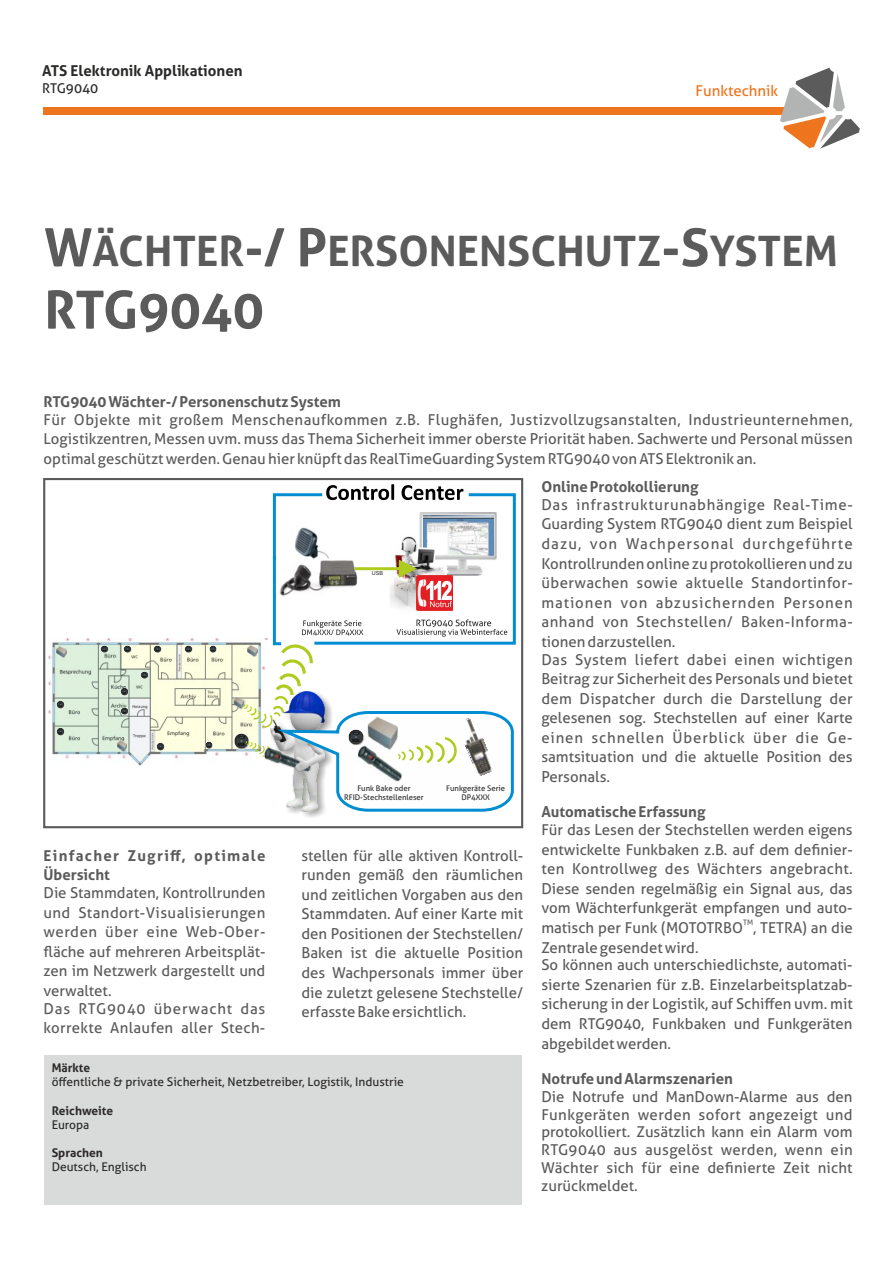
<style>
.page{position:relative;width:893px;height:1263px;background:#fff}
.page>*{position:absolute;margin:0;border:0;box-sizing:border-box;transform-origin:0 0}
.t1{font:700 52.5px "Aller";color:#5b5b5b}
.t2{font:700 42px "Aller";color:#5b5b5b}
.t3{font:15px/19.5px "Aller";color:#5b5b5b;text-align:justify}
.t4{font:700 15px "Aller";color:#5b5b5b}
.t5{font:15px/19.5px "Aller";letter-spacing:.02em;color:#5b5b5b}
.t6{font:700 15px/19.5px "Aller";letter-spacing:.085em;color:#5b5b5b}
.t7{font:700 15px "Aller";color:#2b2a29}
.t8{font:15px "Aller";color:#ee741d}
.t9{font:13.5px "Aller";color:#2b2a29}
.t10{font:12px "Aller";color:#2b2a29}
.t11{font:700 12px "Aller";color:#2b2a29}
.t12{font:7.8px/9.1px "Aller";color:#2b2a29;text-align:center}
.t13{font:7.5px "Aller";color:#5b5b5b}
.t14{font:5.4px "Arial";color:#2b2a29}
.s1{font-size:52.5px}
</style>
<div class="page">
<div style="left:43px;top:478px;width:480px;height:350px;border:2px solid #5b5b5b"></div>
<div style="left:45px;top:1056px;width:477px;height:149px;background:#d9dada"></div>
<div style="left:43px;top:107px;width:759px;height:8px;background:#ee741d"></div>
<svg style="left:780px;top:68px;width:80px;height:81px"></svg>
<img style="left:48px;top:638px;width:186px;height:128px">
<img style="left:231px;top:731px;width:3px;height:21px">
<svg style="left:205px;top:740px;width:9px;height:10px"></svg>
<svg style="left:156px;top:742px;width:9px;height:9px"></svg>
<svg style="left:56px;top:727px;width:9px;height:9px"></svg>
<svg style="left:56px;top:700px;width:9px;height:9px"></svg>
<svg style="left:123px;top:644px;width:9px;height:10px"></svg>
<svg style="left:100px;top:644px;width:9px;height:10px"></svg>
<svg style="left:153px;top:644px;width:9px;height:10px"></svg>
<svg style="left:57px;top:646px;width:9px;height:11px"></svg>
<svg style="left:140px;top:670px;width:9px;height:10px"></svg>
<svg style="left:120px;top:687px;width:9px;height:9px"></svg>
<svg style="left:120px;top:706px;width:9px;height:9px"></svg>
<svg style="left:184px;top:644px;width:9px;height:10px"></svg>
<svg style="left:208px;top:644px;width:10px;height:10px"></svg>
<svg style="left:117px;top:741px;width:10px;height:10px"></svg>
<svg style="left:234px;top:484px;width:282px;height:329px"></svg>
<p class="t7" style="left:42px;top:65px;width:202px">ATS Elektronik Applikationen</p>
<p class="t9" style="left:42px;top:83px;width:58px">RTG9040</p>
<p class="t8" style="left:695px;top:85px;width:84px">Funktechnik</p>
<h2 class="t2" style="left:44px;top:235px;width:795px"><span class="s1">W</span>ÄCHTER<span class="s1">-/ P</span>ERSONENSCHUTZ<span class="s1">-S</span>YSTEM</h2>
<h1 class="t1" style="left:44px;top:290px;width:221px">RTG9040</h1>
<p class="t4" style="left:44px;top:396px;width:299px">RTG9040 Wächter-/ Personenschutz System</p>
<p class="t3" style="left:44px;top:411px;width:811px">Für Objekte mit großem Menschenaufkommen z.B. Flughäfen, Justizvollzugsanstalten, Industrieunternehmen, Logistikzentren, Messen uvm. muss das Thema Sicherheit immer oberste Priorität haben. Sachwerte und Personal müssen optimal geschützt werden. Genau hier knüpft das RealTimeGuarding System RTG9040 von ATS Elektronik an.</p>
<p class="t4" style="left:541px;top:481px;width:159px">Online Protokollierung</p>
<p class="t3" style="left:541px;top:496px;width:313px">Das infrastrukturunabhängige Real-Time-Guarding System RTG9040 dient zum Beispiel dazu, von Wachpersonal durchgeführte Kontrollrunden online zu protokollieren und zu überwachen sowie aktuelle Standortinfor&shy;mationen von abzusichernden Personen anhand von Stechstellen/ Baken-Informa&shy;tionen darzustellen.</p>
<p class="t3" style="left:541px;top:651px;width:313px">Das System liefert dabei einen wichtigen Beitrag zur Sicherheit des Personals und bietet dem Dispatcher durch die Darstellung der gelesenen sog. Stechstellen auf einer Karte einen schnellen Überblick über die Ge&shy;samtsituation und die aktuelle Position des Personals.</p>
<p class="t4" style="left:541px;top:806px;width:166px">Automatische Erfassung</p>
<p class="t3" style="left:541px;top:822px;width:313px">Für das Lesen der Stechstellen werden eigens entwickelte Funkbaken z.B. auf dem definier&shy;ten Kontrollweg des Wächters angebracht.<br>Diese senden regelmäßig ein Signal aus, das vom Wächterfunkgerät empfangen und auto-</p>
<p class="t13" style="left:743px;top:920px;width:12px">TM</p>
<p class="t14" style="left:372px;top:571px;width:13px">USB</p>
<p class="t12" style="left:344px;top:784px;width:81px">Funk Bake oder<br>RFID-Stechstellenleser</p>
<p class="t12" style="left:446px;top:784px;width:60px">Funkgeräte Serie<br>DP4XXX</p>
<p class="t6" style="left:44px;top:847px;width:223px">Einfacher Zugriff, optimale<br>Übersicht</p>
<p class="t3" style="left:44px;top:884px;width:223px">Die Stammdaten, Kontrollrunden und Standort-Visualisierungen werden über eine Web-Ober&shy;fläche auf mehreren Arbeitsplät&shy;zen im Netzwerk dargestellt und verwaltet.</p>
<p class="t5" style="left:43px;top:1000px;width:223px">Das RTG9040 überwacht das korrekte Anlaufen aller Stech-</p>
<p class="t3" style="left:301px;top:847px;width:223px">stellen für alle aktiven Kontroll&shy;runden gemäß den räumlichen und zeitlichen Vorgaben aus den Stammdaten. Auf einer Karte mit den Positionen der Stechstellen/ Baken ist die aktuelle Position des Wachpersonals immer über die zuletzt gelesene Stechstelle/ erfasste Bake ersichtlich.</p>
<p class="t3" style="left:541px;top:919px;width:313px">matisch per Funk (MOTOTRBO , TETRA) an die<br>Zentrale gesendet wird.</p>
<p class="t3" style="left:541px;top:957px;width:313px">So können auch unterschiedlichste, automati&shy;sierte Szenarien für z.B. Einzelarbeitsplatzab&shy;sicherung in der Logistik, auf Schiffen uvm. mit dem RTG9040, Funkbaken und Funkgeräten abgebildet werden.</p>
<p class="t4" style="left:541px;top:1073px;width:193px">Notrufe und Alarmszenarien</p>
<p class="t3" style="left:541px;top:1089px;width:313px;line-height:17.7px">Die Notrufe und ManDown-Alarme aus den Funkgeräten werden sofort angezeigt und protokolliert. Zusätzlich kann ein Alarm vom RTG9040 aus ausgelöst werden, wenn ein Wächter sich für eine definierte Zeit nicht zurückmeldet.</p>
<p class="t11" style="left:52px;top:1063px;width:40px">Märkte</p>
<p class="t10" style="left:52px;top:1077px;width:354px">öffentliche &amp; private Sicherheit, Netzbetreiber, Logistik, Industrie</p>
<p class="t11" style="left:52px;top:1106px;width:63px">Reichweite</p>
<p class="t10" style="left:52px;top:1120px;width:39px">Europa</p>
<p class="t11" style="left:52px;top:1148px;width:53px">Sprachen</p>
<p class="t10" style="left:52px;top:1162px;width:96px">Deutsch, Englisch</p>
</div>
